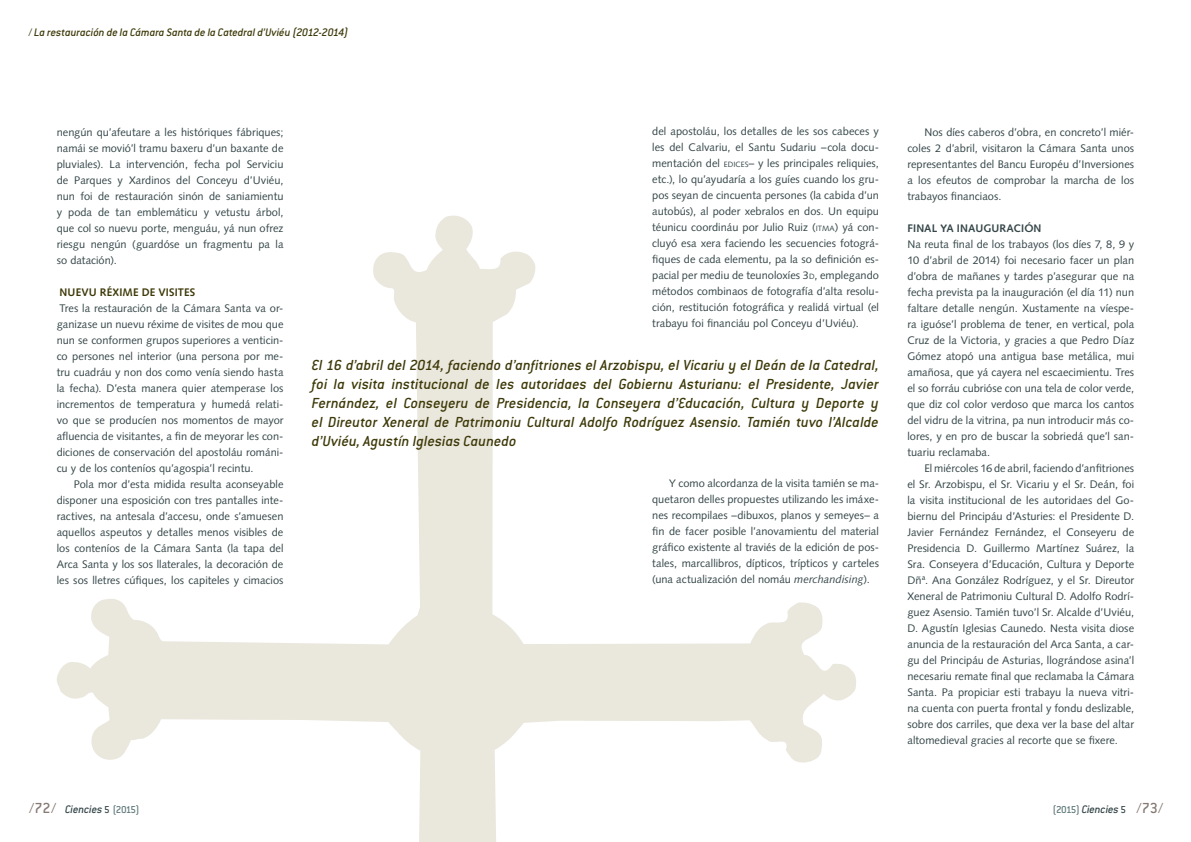
<style>
.page{position:relative;width:1191px;height:842px;background:#fff}
.page>*{position:absolute;margin:0;border:0;box-sizing:border-box;transform-origin:0 0}
.t1{font:italic 500 16px/19.2px "Conduit ITC Std";letter-spacing:.005em;color:#3d3908;text-align:justify}
.t2{font:italic 500 12px "Conduit ITC Std";letter-spacing:-.005em;color:#3d3908}
.t3{font:italic 500 12px "Conduit ITC Std";letter-spacing:-.01em;color:#344547}
.t4{font:11px/16px "Syntax LT Std";letter-spacing:.005em;color:#344547;text-align:justify}
.t5{font:700 11px "Syntax LT Std";letter-spacing:.01em;color:#3d3908}
.t6{font:700 11px "Syntax LT Std";letter-spacing:.01em;color:#344547}
.s1{font-style:normal}
.s2{font-size:7.7px}
.s3{font-style:inherit}
.s4{font-style:italic}
.s5{font-style:normal;font-size:16px;color:#877a75}
.s6{font-style:normal;font-size:11px}
.s7{font-style:normal;font-size:11px;color:#607979}
</style>
<div class="page">
<svg style="left:57px;top:215px;width:799px;height:627px"></svg>
<p class="t2" style="left:28px;top:25px;width:322px"><span class="s1">/</span> La restauración de la Cámara Santa de la Catedral d’Uviéu (2012-2014)</p>
<p class="t4" style="left:57px;top:124px;width:228px">nengún qu’afeutare a les históriques fábriques; namái se movió’l tramu baxeru d’un baxante de pluviales). La intervención, fecha pol Serviciu de Parques y Xardinos del Conceyu d’Uviéu, nun foi de restauración sinón de saniamientu y poda de tan emblemáticu y vetustu árbol, que col so nuevu porte, menguáu, yá nun ofrez riesgu nengún (guardóse un fragmentu pa la so datación).</p>
<p class="t5" style="left:60px;top:286px;width:137px">NUEVU RÉXIME DE VISITES</p>
<p class="t4" style="left:57px;top:300px;width:228px">Tres la restauración de la Cámara Santa va or&shy;ganizase un nuevu réxime de visites de mou que nun se conformen grupos superiores a venticin&shy;co persones nel interior (una persona por me&shy;tru cuadráu y non dos como venía siendo hasta la fecha). D’esta manera quier atemperase los incrementos de temperatura y humedá relati&shy;vo que se producíen nos momentos de mayor afluencia de visitantes, a fin de meyorar les con&shy;diciones de conservación del apostoláu románi&shy;cu y de los conteníos qu’agospia’l recintu.</p>
<p class="t4" style="left:57px;top:476px;width:228px;text-indent:17px">Pola mor d’esta midida resulta aconseyable disponer una esposición con tres pantalles inte&shy;ractives, na antesala d’accesu, onde s’amuesen aquellos aspeutos y detalles menos visibles de los conteníos de la Cámara Santa (la tapa del Arca Santa y los sos llaterales, la decoración de les sos lletres cúfiques, los capiteles y cimacios</p>
<p class="t4" style="left:652px;top:123px;width:228px">del apostoláu, los detalles de les sos cabeces y les del Calvariu, el Santu Sudariu –cola docu&shy;mentación del <span class="s2">EDICES</span>– y les principales reliquies, etc.), lo qu’ayudaría a los guíes cuando los gru&shy;pos seyan de cincuenta persones (la cabida d’un autobús), al poder xebralos en dos. Un equipu téunicu coordináu por Julio Ruiz (<span class="s2">ITMA</span>) yá con&shy;cluyó esa xera faciendo les secuencies fotográ&shy;fiques de cada elementu, pa la so definición es&shy;pacial per mediu de teunoloxíes <span class="s3">3</span><span class="s2">D</span>, emplegando métodos combinaos de fotografía d’alta resolu&shy;ción, restitución fotográfica y realidá virtual (el trabayu foi financiáu pol Conceyu d’Uviéu).</p>
<p class="t1" style="left:312px;top:355px;width:568px">El 16 d’abril del 2014, faciendo d’anfitriones el Arzobispu, el Vicariu y el Deán de la Catedral, foi la visita institucional de les autoridaes del Gobiernu Asturianu: el Presidente, Javier Fernández, el Conseyeru de Presidencia, la Conseyera d’Educación, Cultura y Deporte y el Direutor Xeneral de Patrimoniu Cultural Adolfo Rodríguez Asensio. Tamién tuvo l’Alcalde d’Uviéu, Agustín Iglesias Caunedo</p>
<p class="t4" style="left:652px;top:475px;width:228px;text-indent:17px">Y como alcordanza de la visita tamién se ma&shy;quetaron delles propuestes utilizando les imáxe&shy;nes recompilaes –dibuxos, planos y semeyes– a fin de facer posible l’anovamientu del material gráfico existente al traviés de la edición de pos&shy;tales, marcallibros, dípticos, trípticos y carteles (una actualización del nomáu <span class="s4">merchandising</span>).</p>
<p class="t4" style="left:907px;top:124px;width:228px;text-indent:17px">Nos díes caberos d’obra, en concreto’l miér&shy;coles 2 d’abril, visitaron la Cámara Santa unos representantes del Bancu Européu d’Inversiones a los efeutos de comprobar la marcha de los trabayos financiaos.</p>
<p class="t6" style="left:907px;top:222px;width:136px">FINAL YA INAUGURACIÓN</p>
<p class="t4" style="left:907px;top:236px;width:228px">Na reuta final de los trabayos (los díes 7, 8, 9 y 10 d’abril de 2014) foi necesario facer un plan d’obra de mañanes y tardes p’asegurar que na fecha prevista pa la inauguración (el día 11) nun faltare detalle nengún. Xustamente na víespe&shy;ra iguóse’l problema de tener, en vertical, pola Cruz de la Victoria, y gracies a que Pedro Díaz Gómez atopó una antigua base metálica, mui amañosa, que yá cayera nel escaecimientu. Tres el so forráu cubrióse con una tela de color verde, que diz col color verdoso que marca los cantos del vidru de la vitrina, pa nun introducir más co&shy;lores, y en pro de buscar la sobriedá que’l san&shy;tuariu reclamaba.</p>
<p class="t4" style="left:907px;top:460px;width:228px;text-indent:17px">El miércoles 16 de abril, faciendo d’anfitriones el Sr. Arzobispu, el Sr. Vicariu y el Sr. Deán, foi la visita institucional de les autoridaes del Go&shy;biernu del Principáu d’Asturies: el Presidente D.<br>Javier Fernández Fernández, el Conseyeru de Presidencia D. Guillermo Martínez Suárez, la Sra. Conseyera d’Educación, Cultura y Deporte Dñª. Ana González Rodríguez, y el Sr. Direutor Xeneral de Patrimoniu Cultural D. Adolfo Rodrí&shy;guez Asensio. Tamién tuvo’l Sr. Alcalde d’Uviéu, D. Agustín Iglesias Caunedo. Nesta visita diose anuncia de la restauración del Arca Santa, a car&shy;gu del Principáu de Asturias, llográndose asina’l necesariu remate final que reclamaba la Cámara Santa. Pa propiciar esti trabayu la nueva vitri&shy;na cuenta con puerta frontal y fondu deslizable, sobre dos carriles, que dexa ver la base del altar altomedieval gracies al recorte que se fixere.</p>
<p class="t3" style="left:29px;top:802px;width:112px"><span class="s5">/72/</span> Ciencies <span class="s6">5</span> <span class="s7">(2015)</span></p>
<p class="t3" style="left:1052px;top:802px;width:112px"><span class="s7">(2015)</span> Ciencies <span class="s6">5</span> <span class="s5">/73/</span></p>
</div>
